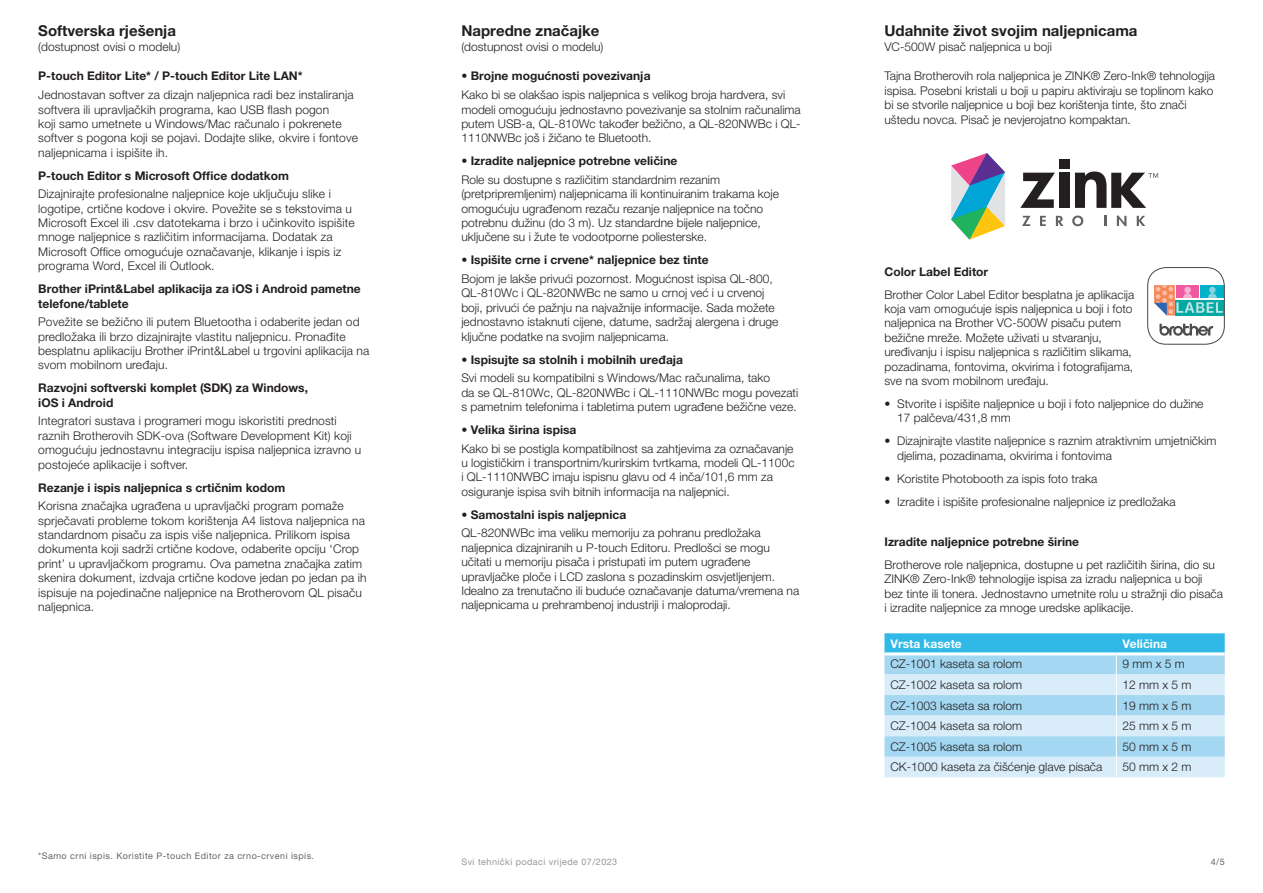
<style>
.page{position:relative;width:1263px;height:893px;background:#fff}
.page>*{position:absolute;margin:0;border:0;box-sizing:border-box;transform-origin:0 0}
.t1{font:700 15px "Helvetica Neue LT Pro";color:#231f20}
.t2{font:300 12px/14.4px "Helvetica Neue LT Pro";color:#231f20}
.t3{font:700 12px/14.4px "Helvetica Neue LT Pro";color:#231f20}
.t4{font:700 12px "Helvetica Neue LT Pro";color:#fff}
.t5{font:9px "Helvetica Neue LT Pro";letter-spacing:.05em;color:#636366}
.t6{font:9px "Helvetica Neue LT Pro";letter-spacing:.05em;color:#939598}
.s1{font-weight:300}
</style>
<div class="page">
<svg style="left:1020px;top:173px;width:35px;height:35px"></svg>
<div style="left:1059px;top:173px;width:10px;height:35px;background:#231f20"></div>
<div style="left:1059px;top:160px;width:10px;height:9px;background:#231f20"></div>
<svg style="left:1022px;top:216px;width:8px;height:10px"></svg>
<svg style="left:1040px;top:216px;width:6px;height:10px"></svg>
<svg style="left:1056px;top:216px;width:7px;height:10px"></svg>
<svg style="left:1072px;top:216px;width:11px;height:10px"></svg>
<svg style="left:1104px;top:216px;width:2px;height:10px"></svg>
<svg style="left:1117px;top:216px;width:9px;height:10px"></svg>
<svg style="left:1137px;top:216px;width:8px;height:10px"></svg>
<svg style="left:1075px;top:171px;width:83px;height:37px"></svg>
<svg style="left:951px;top:153px;width:54px;height:87px"></svg>
<svg style="left:884px;top:633px;width:341px;height:144px;background:#adddf3"></svg>
<svg style="left:1148px;top:268px;width:76px;height:75px"></svg>
<div style="left:1147px;top:267px;width:78px;height:78px;border:1px solid #454647;border-radius:18px"></div>
<p class="t1" style="left:38px;top:22px;width:139px">Softverska rješenja</p>
<p class="t2" style="left:38px;top:39px;width:144px">(dostupnost ovisi o modelu)</p>
<p class="t3" style="left:38px;top:69px;width:266px">P-touch Editor Lite* / P-touch Editor Lite LAN*</p>
<p class="t2" style="left:38px;top:87px;width:321px">Jednostavan softver za dizajn naljepnica radi bez instaliranja softvera ili upravljačkih programa, kao USB flash pogon<br>koji samo umetnete u Windows/Mac računalo i pokrenete softver s pogona koji se pojavi. Dodajte slike, okvire i fontove naljepnicama i ispišite ih.</p>
<p class="t3" style="left:38px;top:168px;width:252px">P-touch Editor s Microsoft Office dodatkom</p>
<p class="t2" style="left:38px;top:187px;width:318px">Dizajnirajte profesionalne naljepnice koje uključuju slike i logotipe, crtične kodove i okvire. Povežite se s tekstovima u Microsoft Excel ili .csv datotekama i brzo i učinkovito ispišite mnoge naljepnice s različitim informacijama. Dodatak za Microsoft Office omogućuje označavanje, klikanje i ispis iz programa Word, Excel ili Outlook.</p>
<p class="t3" style="left:38px;top:281px;width:324px">Brother iPrint&amp;Label aplikacija za iOS i Android pametne telefone/tablete</p>
<p class="t2" style="left:38px;top:314px;width:332px">Povežite se bežično ili putem Bluetootha i odaberite jedan od predložaka ili brzo dizajnirajte vlastitu naljepnicu. Pronađite besplatnu aplikaciju Brother iPrint&amp;Label u trgovini aplikacija na svom mobilnom uređaju.</p>
<p class="t3" style="left:38px;top:381px;width:271px">Razvojni softverski komplet (SDK) za Windows, iOS i Android</p>
<p class="t2" style="left:38px;top:414px;width:325px">Integratori sustava i programeri mogu iskoristiti prednosti raznih Brotherovih SDK-ova (Software Development Kit) koji omogućuju jednostavnu integraciju ispisa naljepnica izravno u postojeće aplikacije i softver.</p>
<p class="t3" style="left:38px;top:480px;width:249px">Rezanje i ispis naljepnica s crtičnim kodom</p>
<p class="t2" style="left:38px;top:498px;width:330px">Korisna značajka ugrađena u upravljački program pomaže sprječavati probleme tokom korištenja A4 listova naljepnica na standardnom pisaču za ispis više naljepnica. Prilikom ispisa dokumenta koji sadrži crtične kodove, odaberite opciju ‘Crop print’ u upravljačkom programu. Ova pametna značajka zatim skenira dokument, izdvaja crtične kodove jedan po jedan pa ih ispisuje na pojedinačne naljepnice na Brotherovom QL pisaču naljepnica.</p>
<p class="t5" style="left:38px;top:850px;width:277px">*Samo crni ispis. Koristite P-touch Editor za crno-crveni ispis.</p>
<p class="t1" style="left:461px;top:22px;width:140px">Napredne značajke</p>
<p class="t2" style="left:461px;top:39px;width:144px">(dostupnost ovisi o modelu)</p>
<p class="t1" style="left:884px;top:22px;width:255px">Udahnite život svojim naljepnicama</p>
<p class="t2" style="left:884px;top:39px;width:169px">VC-500W pisač naljepnica u boji</p>
<p class="t3" style="left:461px;top:69px;width:191px"><span class="s1">•</span> Brojne mogućnosti povezivanja</p>
<p class="t2" style="left:461px;top:87px;width:341px">Kako bi se olakšao ispis naljepnica s velikog broja hardvera, svi modeli omogućuju jednostavno povezivanje sa stolnim računalima putem USB-a, QL-810Wc također bežično, a QL-820NWBc i QL-1110NWBc još i žičano te Bluetooth.</p>
<p class="t3" style="left:461px;top:153px;width:217px"><span class="s1">•</span> Izradite naljepnice potrebne veličine</p>
<p class="t2" style="left:461px;top:172px;width:319px">Role su dostupne s različitim standardnim rezanim (pretpripremljenim) naljepnicama ili kontinuiranim trakama koje omogućuju ugrađenom rezaču rezanje naljepnice na točno potrebnu dužinu (do 3 m). Uz standardne bijele naljepnice, uključene su i žute te vodootporne poliesterske.</p>
<p class="t3" style="left:461px;top:253px;width:249px"><span class="s1">•</span> Ispišite crne i crvene* naljepnice bez tinte</p>
<p class="t2" style="left:461px;top:271px;width:318px">Bojom je lakše privući pozornost. Mogućnost ispisa QL‑800, QL‑810Wc i QL‑820NWBc ne samo u crnoj već i u crvenoj boji, privući će pažnju na najvažnije informacije. Sada možete jednostavno istaknuti cijene, datume, sadržaj alergena i druge ključne podatke na svojim naljepnicama.</p>
<p class="t3" style="left:461px;top:352px;width:223px"><span class="s1">•</span> Ispisujte sa stolnih i mobilnih uređaja</p>
<p class="t2" style="left:461px;top:370px;width:338px">Svi modeli su kompatibilni s Windows/Mac računalima, tako<br>da se QL-810Wc, QL-820NWBc i QL-1110NWBc mogu povezati s pametnim telefonima i tabletima putem ugrađene bežične veze.</p>
<p class="t3" style="left:461px;top:422px;width:117px"><span class="s1">•</span> Velika širina ispisa</p>
<p class="t2" style="left:461px;top:441px;width:335px">Kako bi se postigla kompatibilnost sa zahtjevima za označavanje u logističkim i transportnim/kurirskim tvrtkama, modeli QL-1100c i QL‑1110NWBC imaju ispisnu glavu od 4 inča/101,6 mm za osiguranje ispisa svih bitnih informacija na naljepnici.</p>
<p class="t3" style="left:461px;top:507px;width:166px"><span class="s1">•</span> Samostalni ispis naljepnica</p>
<p class="t2" style="left:461px;top:526px;width:339px">QL-820NWBc ima veliku memoriju za pohranu predložaka naljepnica dizajniranih u P-touch Editoru. Predlošci se mogu učitati u memoriju pisača i pristupati im putem ugrađene upravljačke ploče i LCD zaslona s pozadinskim osvjetljenjem.<br>Idealno za trenutačno ili buduće označavanje datuma/vremena na naljepnicama u prehrambenoj industriji i maloprodaji.</p>
<p class="t2" style="left:884px;top:69px;width:332px">Tajna Brotherovih rola naljepnica je ZINK® Zero‑Ink® tehnologija ispisa. Posebni kristali u boji u papiru aktiviraju se toplinom kako bi se stvorile naljepnice u boji bez korištenja tinte, što znači uštedu novca. Pisač je nevjerojatno kompaktan.</p>
<p class="t3" style="left:884px;top:264px;width:105px">Color Label Editor</p>
<p class="t2" style="left:884px;top:287px;width:251px">Brother Color Label Editor besplatna je aplikacija koja vam omogućuje ispis naljepnica u boji i foto naljepnica na Brother VC-500W pisaču putem bežične mreže. Možete uživati u stvaranju, uređivanju i ispisu naljepnica s različitim slikama, pozadinama, fontovima, okvirima i fotografijama, sve na svom mobilnom uređaju.</p>
<p class="t2" style="left:897px;top:396px;width:308px;text-indent:-13px">• Stvorite i ispišite naljepnice u boji i foto naljepnice do dužine<br>17 palčeva/431,8 mm</p>
<p class="t2" style="left:897px;top:434px;width:321px;text-indent:-13px">• Dizajnirajte vlastite naljepnice s raznim atraktivnim umjetničkim djelima, pozadinama, okvirima i fontovima</p>
<p class="t2" style="left:884px;top:471px;width:214px">• Koristite Photobooth za ispis foto traka</p>
<p class="t2" style="left:884px;top:494px;width:293px">• Izradite i ispišite profesionalne naljepnice iz predložaka</p>
<p class="t3" style="left:884px;top:534px;width:196px">Izradite naljepnice potrebne širine</p>
<p class="t2" style="left:884px;top:557px;width:340px">Brotherove role naljepnica, dostupne u pet različitih širina, dio su ZINK® Zero-Ink® tehnologije ispisa za izradu naljepnica u boji bez tinte ili tonera. Jednostavno umetnite rolu u stražnji dio pisača i izradite naljepnice za mnoge uredske aplikacije.</p>
<p class="t4" style="left:890px;top:636px;width:73px">Vrsta kasete</p>
<p class="t4" style="left:1122px;top:636px;width:46px">Veličina</p>
<p class="t2" style="left:890px;top:657px;width:133px">CZ-1001 kaseta sa rolom</p>
<p class="t2" style="left:1122px;top:657px;width:64px">9 mm x 5 m</p>
<p class="t2" style="left:890px;top:677px;width:133px">CZ-1002 kaseta sa rolom</p>
<p class="t2" style="left:1122px;top:677px;width:71px">12 mm x 5 m</p>
<p class="t2" style="left:890px;top:698px;width:133px">CZ-1003 kaseta sa rolom</p>
<p class="t2" style="left:1122px;top:698px;width:71px">19 mm x 5 m</p>
<p class="t2" style="left:890px;top:718px;width:133px">CZ-1004 kaseta sa rolom</p>
<p class="t2" style="left:1122px;top:718px;width:71px">25 mm x 5 m</p>
<p class="t2" style="left:890px;top:739px;width:133px">CZ-1005 kaseta sa rolom</p>
<p class="t2" style="left:1122px;top:739px;width:71px">50 mm x 5 m</p>
<p class="t2" style="left:890px;top:760px;width:213px">CK-1000 kaseta za čišćenje glave pisača</p>
<p class="t2" style="left:1122px;top:760px;width:71px">50 mm x 2 m</p>
<p class="t6" style="left:461px;top:857px;width:157px">Svi tehnički podaci vrijede 07/2023</p>
<p class="t5" style="left:1211px;top:857px;width:15px">4/5</p>
</div>
